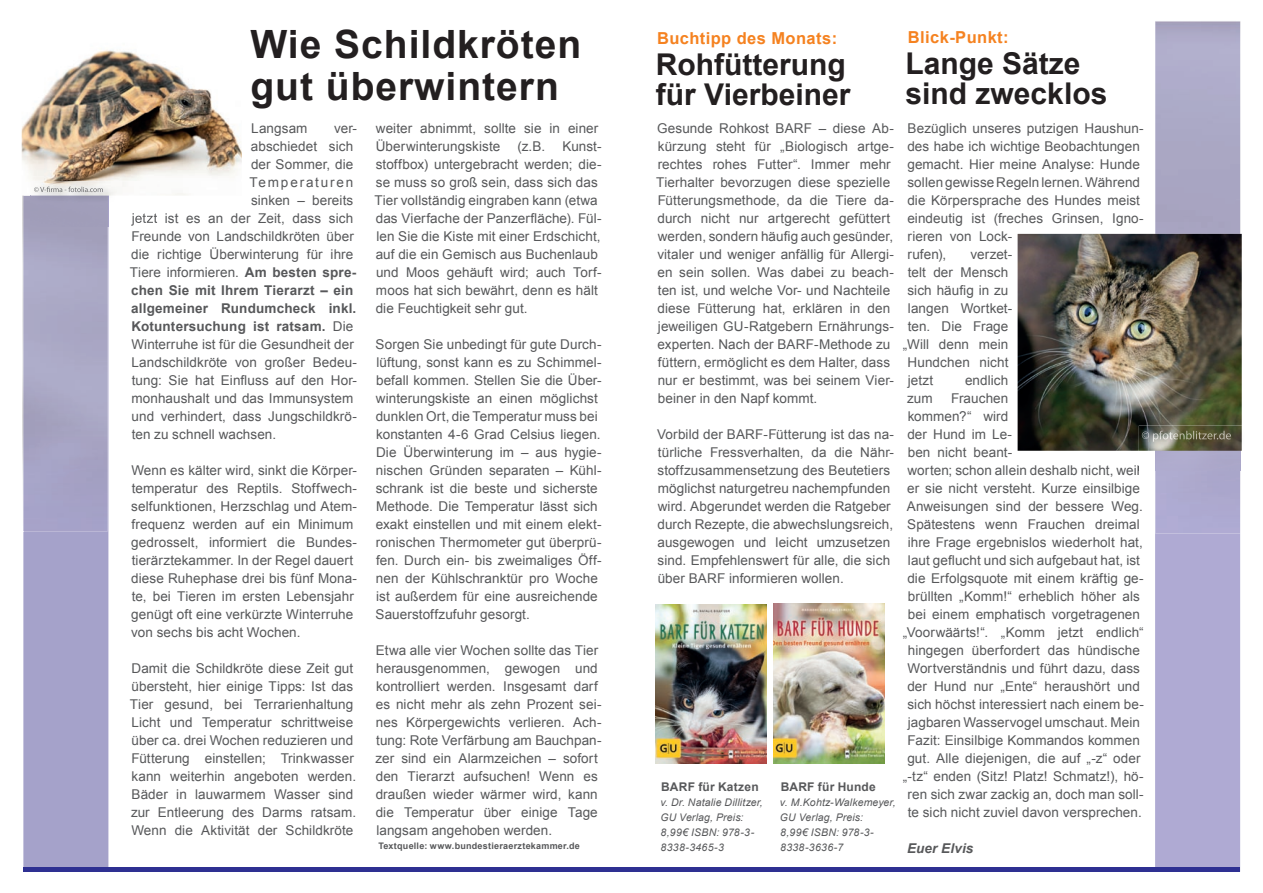
<style>
.page{position:relative;width:1263px;height:893px;background:#fff}
.page>*{position:absolute;margin:0;border:0;box-sizing:border-box;transform-origin:0 0}
.t1{font:700 39px/42px "Arial";letter-spacing:.025em;color:#231f20}
.t2{font:700 30px/30px "Arial";color:#231f20}
.t3{font:700 16.5px "Arial";letter-spacing:.025em;color:#f58220}
.t4{font:13.5px/18px "Arial";letter-spacing:.005em;color:#57585a}
.t5{font:700 13.5px "Arial";letter-spacing:.015em;color:#57585a}
.t6{font:13.5px "Arial";letter-spacing:.135em;color:#57585a}
.t7{font:italic 700 13.5px "Arial";letter-spacing:.01em;color:#57585a}
.t8{font:700 12px "Arial";letter-spacing:.015em;color:#57585a}
.t9{font:italic 10.5px/15px "Arial";letter-spacing:.015em;color:#57585a}
.t10{font:700 9px "Arial";letter-spacing:.03em;color:#57585a}
.s1{font-weight:700}
.s2{font-weight:400}
</style>
<div class="page">
<div style="left:23px;top:531px;width:85px;height:336px;background:#a5a2ca"></div>
<div style="left:23px;top:867px;width:608px;height:5px;background:#2e3092"></div>
<img style="left:23px;top:196px;width:85px;height:335px">
<div style="left:1155px;top:533px;width:85px;height:339px;background:#afaad3"></div>
<div style="left:631px;top:867px;width:608px;height:5px;background:#2e3092"></div>
<img style="left:1155px;top:21px;width:85px;height:512px">
<img style="left:1017px;top:234px;width:225px;height:217px">
<img style="left:22px;top:50px;width:220px;height:146px">
<img style="left:656px;top:604px;width:111px;height:159px">
<svg style="left:1240px;top:451px;width:1px;height:20px"></svg>
<div style="left:1155px;top:451px;width:85px;height:20px;background:#aeaacb"></div>
<img style="left:1139px;top:426px;width:103px;height:25px">
<img style="left:1142px;top:431px;width:89px;height:11px">
<img style="left:31px;top:181px;width:129px;height:45px">
<img style="left:131px;top:213px;width:29px;height:13px">
<img style="left:34px;top:187px;width:69px;height:5px">
<img style="left:774px;top:604px;width:111px;height:159px">
<h1 class="t1" style="left:250px;top:25px;width:332px">Wie Schildkröten gut überwintern</h1>
<p class="t3" style="left:657px;top:27px;width:182px">Buchtipp des Monats:</p>
<p class="t3" style="left:908px;top:26px;width:102px">Blick-Punkt:</p>
<h2 class="t2" style="left:656px;top:50px;width:196px">Rohfütterung für Vierbeiner</h2>
<h2 class="t2" style="left:905px;top:49px;width:203px">Lange Sätze sind zwecklos</h2>
<p class="t4" style="left:251px;top:119px;width:58px">Langsam</p>
<p class="t4" style="left:334px;top:119px;width:24px">ver-</p>
<p class="t4" style="left:251px;top:137px;width:104px">abschiedet sich</p>
<p class="t4" style="left:251px;top:155px;width:104px">der Sommer, die</p>
<p class="t6" style="left:250px;top:173px;width:105px">Temperaturen</p>
<p class="t4" style="left:251px;top:191px;width:104px">sinken – bereits</p>
<p class="t4" style="left:132px;top:209px;width:223px">jetzt ist es an der Zeit, dass sich</p>
<p class="t4" style="left:131px;top:227px;width:224px">Freunde von Landschildkröten über</p>
<p class="t4" style="left:131px;top:245px;width:224px">die richtige Überwinterung für ihre</p>
<p class="t4" style="left:130px;top:263px;width:228px">Tiere informieren. <span class="s1">Am besten spre-</span></p>
<p class="t5" style="left:131px;top:281px;width:224px">chen Sie mit Ihrem Tierarzt – ein</p>
<p class="t5" style="left:131px;top:299px;width:227px">allgemeiner Rundumcheck inkl.</p>
<p class="t5" style="left:132px;top:317px;width:223px">Kotuntersuchung ist ratsam. <span class="s2">Die</span></p>
<p class="t4" style="left:131px;top:335px;width:224px">Winterruhe ist für die Gesundheit der</p>
<p class="t4" style="left:132px;top:353px;width:227px">Landschildkröte von großer Bedeu-</p>
<p class="t4" style="left:132px;top:371px;width:227px">tung: Sie hat Einfluss auf den Hor-</p>
<p class="t4" style="left:131px;top:389px;width:223px">monhaushalt und das Immunsystem</p>
<p class="t4" style="left:131px;top:407px;width:227px">und verhindert, dass Jungschildkrö-</p>
<p class="t4" style="left:132px;top:425px;width:146px">ten zu schnell wachsen.</p>
<p class="t4" style="left:131px;top:461px;width:227px">Wenn es kälter wird, sinkt die Körper&shy;temperatur des Reptils. Stoffwech&shy;selfunktionen, Herzschlag und Atem&shy;frequenz werden auf ein Minimum gedrosselt, informiert die Bundes&shy;tierärztekammer. In der Regel dauert diese Ruhephase drei bis fünf Mona&shy;te, bei Tieren im ersten Lebensjahr genügt oft eine verkürzte Winterruhe von sechs bis acht Wochen.</p>
<p class="t4" style="left:130px;top:659px;width:228px">Damit die Schildkröte diese Zeit gut übersteht, hier einige Tipps: Ist das Tier gesund, bei Terrarienhaltung Licht und Temperatur schrittweise über ca. drei Wochen reduzieren und Fütterung einstellen; Trinkwasser kann weiterhin angeboten werden.<br>Bäder in lauwarmem Wasser sind zur Entleerung des Darms ratsam.<br>Wenn die Aktivität der Schildkröte</p>
<p class="t4" style="left:376px;top:119px;width:224px">weiter abnimmt, sollte sie in einer<br>Überwinterungskiste</p>
<p class="t4" style="left:656px;top:120px;width:239px">Gesunde Rohkost BARF – diese Ab&shy;kürzung steht für „Biologisch artge&shy;rechtes rohes Futter“. Immer mehr Tierhalter bevorzugen diese spezielle Fütterungsmethode, da die Tiere da&shy;durch nicht nur artgerecht gefüttert werden, sondern häufig auch gesünder, vitaler und weniger anfällig für Allergi&shy;en sein sollen. Was dabei zu beach&shy;ten ist, und welche Vor- und Nachteile diese Fütterung hat, erklären in den jeweiligen GU-Ratgebern Ernährungs&shy;experten. Nach der BARF-Methode zu füttern, ermöglicht es dem Halter, dass nur er bestimmt, was bei seinem Vier&shy;beiner in den Napf kommt.</p>
<p class="t4" style="left:657px;top:425px;width:238px">Vorbild der BARF-Fütterung ist das na&shy;türliche Fressverhalten, da die Nähr&shy;stoffzusammensetzung des Beutetiers möglichst naturgetreu nachempfunden wird. Abgerundet werden die Ratgeber durch Rezepte, die abwechslungsreich, ausgewogen und leicht umzusetzen sind. Empfehlenswert für alle, die sich über BARF informieren wollen.</p>
<p class="t4" style="left:517px;top:137px;width:29px">(z.B.</p>
<p class="t4" style="left:374px;top:137px;width:229px;text-indent:188px">Kunst&shy;stoffbox) untergebracht werden; die&shy;se muss so groß sein, dass sich das<br>Tier vollständig eingraben kann (etwa das Vierfache der Panzerfläche). Fül&shy;len Sie die Kiste mit einer Erdschicht, auf die ein Gemisch aus Buchenlaub und Moos gehäuft wird; auch Torf&shy;moos hat sich bewährt, denn es hält die Feuchtigkeit sehr gut.</p>
<p class="t4" style="left:376px;top:335px;width:227px">Sorgen Sie unbedingt für gute Durch&shy;lüftung, sonst kann es zu Schimmel&shy;befall kommen. Stellen Sie die Über&shy;winterungskiste an einen möglichst dunklen Ort, die Temperatur muss bei konstanten 4-6 Grad Celsius liegen.<br>Die Überwinterung im – aus hygie&shy;nischen Gründen separaten – Kühl&shy;schrank ist die beste und sicherste Methode. Die Temperatur lässt sich exakt einstellen und mit einem elekt&shy;ronischen Thermometer gut überprü&shy;fen. Durch ein- bis zweimaliges Öff&shy;nen der Kühlschranktür pro Woche ist außerdem für eine ausreichende Sauerstoffzufuhr gesorgt.</p>
<p class="t4" style="left:375px;top:641px;width:228px">Etwa alle vier Wochen sollte das Tier herausgenommen, gewogen und kontrolliert werden. Insgesamt darf es nicht mehr als zehn Prozent sei&shy;nes Körpergewichts verlieren. Ach&shy;tung: Rote Verfärbung am Bauchpan&shy;zer sind ein Alarmzeichen – sofort den Tierarzt aufsuchen! Wenn es draußen wieder wärmer wird, kann die Temperatur über einige Tage langsam angehoben werden.</p>
<p class="t8" style="left:661px;top:778px;width:99px">BARF für Katzen</p>
<p class="t9" style="left:660px;top:795px;width:104px">v. Dr. Natalie Dillitzer,<br>GU Verlag, Preis:<br>8,99€ ISBN: 978-3-<br>8338-3465-3</p>
<p class="t8" style="left:781px;top:778px;width:97px">BARF für Hunde</p>
<p class="t9" style="left:780px;top:795px;width:117px">v. M.Kohtz-Walkemeyer,<br>GU Verlag, Preis:<br>8,99€ ISBN: 978-3-</p>
<p class="t10" style="left:378px;top:839px;width:203px">Textquelle: www.bundestieraerztekammer.de</p>
<p class="t9" style="left:780px;top:840px;width:64px">8338-3636-7</p>
<p class="t4" style="left:907px;top:120px;width:238px">Bezüglich unseres putzigen Haushun&shy;des habe ich wichtige Beobachtungen gemacht. Hier meine Analyse: Hunde sollen gewisse Regeln lernen. Während die Körpersprache des Hundes meist eindeutig ist (freches Grinsen, Igno&shy;rieren von Lock-<br>rufen),</p>
<p class="t4" style="left:970px;top:246px;width:43px">verzet-</p>
<p class="t4" style="left:908px;top:264px;width:102px">telt der Mensch</p>
<p class="t4" style="left:907px;top:282px;width:103px">sich häufig in zu</p>
<p class="t4" style="left:908px;top:300px;width:106px">langen Wortket-</p>
<p class="t4" style="left:908px;top:318px;width:102px">ten. Die Frage</p>
<p class="t4" style="left:903px;top:336px;width:107px">„Will denn mein</p>
<p class="t4" style="left:907px;top:354px;width:102px">Hundchen nicht</p>
<p class="t4" style="left:908px;top:372px;width:27px">jetzt</p>
<p class="t4" style="left:965px;top:372px;width:45px">endlich</p>
<p class="t4" style="left:907px;top:390px;width:27px">zum</p>
<p class="t4" style="left:951px;top:390px;width:59px">Frauchen</p>
<p class="t4" style="left:908px;top:408px;width:102px">kommen?“ wird</p>
<p class="t4" style="left:907px;top:426px;width:106px">der Hund im Le-</p>
<p class="t4" style="left:908px;top:444px;width:106px">ben nicht beant-</p>
<p class="t4" style="left:907px;top:462px;width:234px">worten; schon allein deshalb nicht, weil</p>
<p class="t4" style="left:907px;top:480px;width:234px">er sie nicht versteht. Kurze einsilbige</p>
<p class="t4" style="left:907px;top:498px;width:238px">Anweisungen sind der bessere Weg.</p>
<p class="t4" style="left:907px;top:516px;width:234px">Spätestens wenn Frauchen dreimal</p>
<p class="t4" style="left:908px;top:534px;width:237px">ihre Frage ergebnislos wiederholt hat,</p>
<p class="t4" style="left:908px;top:552px;width:234px">laut geflucht und sich aufgebaut hat, ist</p>
<p class="t4" style="left:907px;top:570px;width:238px">die Erfolgsquote mit einem kräftig ge-</p>
<p class="t4" style="left:908px;top:588px;width:234px">brüllten „Komm!“ erheblich höher als</p>
<p class="t4" style="left:908px;top:606px;width:234px">bei einem emphatisch vorgetragenen</p>
<p class="t4" style="left:903px;top:624px;width:242px">„Voorwäärts!“. „Komm jetzt endlich“</p>
<p class="t4" style="left:908px;top:642px;width:234px">hingegen überfordert das hündische</p>
<p class="t4" style="left:907px;top:660px;width:234px">Wortverständnis und führt dazu, dass</p>
<p class="t4" style="left:907px;top:678px;width:234px">der Hund nur „Ente“ heraushört und</p>
<p class="t4" style="left:907px;top:695px;width:238px">sich höchst interessiert nach einem be-</p>
<p class="t4" style="left:908px;top:713px;width:234px">jagbaren Wasservogel umschaut. Mein</p>
<p class="t4" style="left:907px;top:731px;width:234px">Fazit: Einsilbige Kommandos kommen</p>
<p class="t4" style="left:907px;top:749px;width:235px">gut. Alle diejenigen, die auf „-z“ oder</p>
<p class="t4" style="left:903px;top:767px;width:243px">„-tz“ enden (Sitz! Platz! Schmatz!), hö-</p>
<p class="t4" style="left:907px;top:785px;width:238px">ren sich zwar zackig an, doch man soll-</p>
<p class="t4" style="left:908px;top:803px;width:235px">te sich nicht zuviel davon versprechen.</p>
<p class="t7" style="left:907px;top:839px;width:68px">Euer Elvis</p>
</div>
